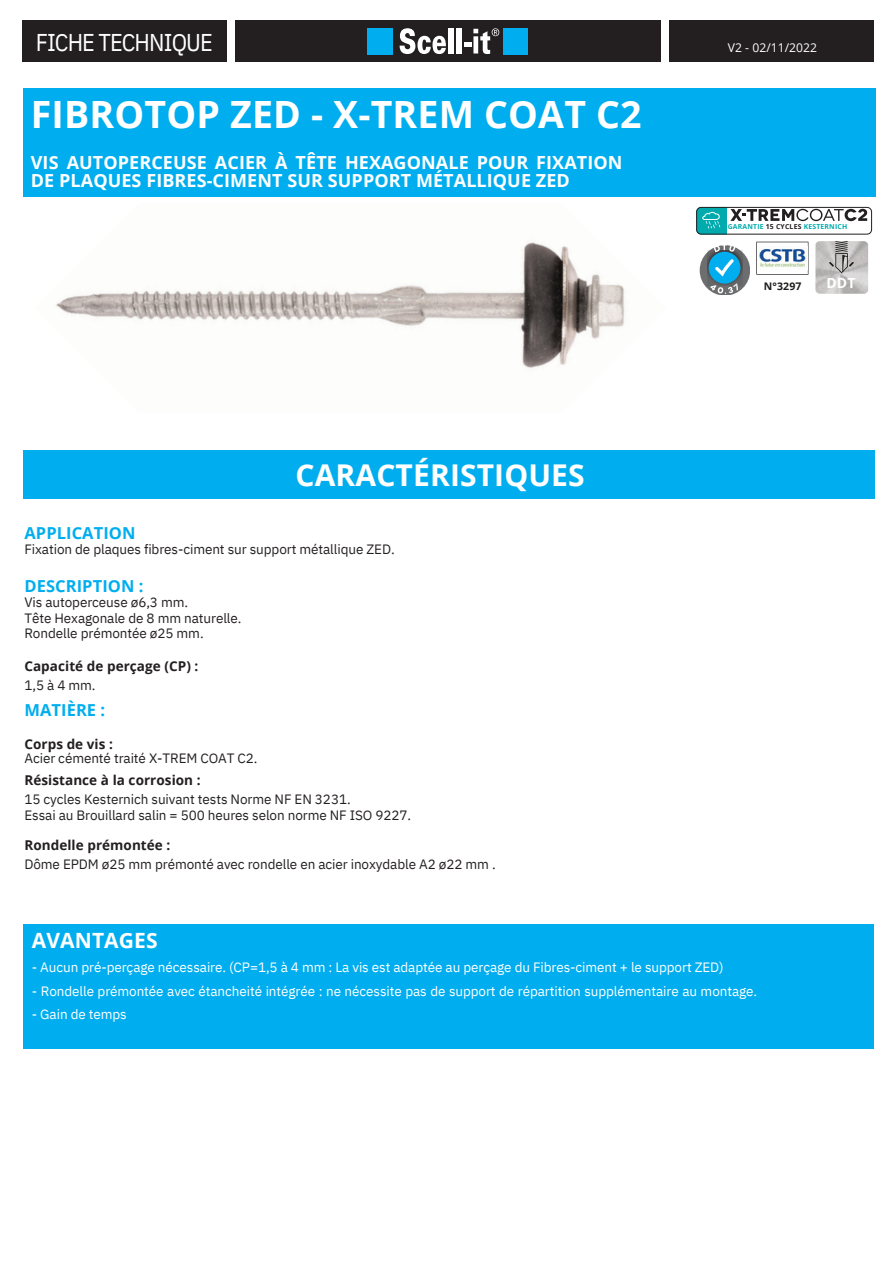
<style>
.page{position:relative;width:894px;height:1264px;background:#fff}
.page>*{position:absolute;margin:0;border:0;box-sizing:border-box;transform-origin:0 0}
.t1{font:700 37.5px "Open Sans";letter-spacing:.005em;color:#fff}
.t2{font:700 30px "Open Sans";letter-spacing:.005em;color:#fff}
.t3{font:24.3px "IBM Plex Sans Cond";letter-spacing:-.035em;color:#fff}
.t4{font:700 21px "Open Sans";letter-spacing:.005em;color:#fff}
.t5{font:700 18px/18px "Open Sans";letter-spacing:.005em;color:#fff}
.t6{font:700 16.5px "Open Sans";letter-spacing:.005em;color:#00aeef}
.t7{font:700 13.95px "Open Sans";color:#fff}
.t8{font:13.5px/15.8px "IBM Plex Sans";letter-spacing:-.005em;color:#231f20}
.t9{font:13.5px "IBM Plex Sans";letter-spacing:-.005em;color:#fff}
.t10{font:700 13.5px "Open Sans";letter-spacing:.005em;color:#231f20}
.t11{font:12.15px "Open Sans";letter-spacing:.005em;color:#fff}
.t12{font:700 10.5px "Open Sans";color:#1c1d1b}
.t13{font:700 6.75px "Open Sans";letter-spacing:.03em;color:#00aaad}
.s1{color:#231f20}
</style>
<div class="page">
<div style="left:668px;top:21px;width:204px;height:41px;background:#231f20"></div>
<div style="left:235px;top:21px;width:425px;height:41px;background:#231f20"></div>
<div style="left:367px;top:28px;width:25px;height:26px;background:#00aeef"></div>
<div style="left:503px;top:28px;width:24px;height:26px;background:#00aeef"></div>
<svg style="left:399px;top:28px;width:47px;height:26px"></svg>
<div style="left:448px;top:29px;width:5px;height:24px;background:#fff"></div>
<hr style="left:457px;top:29px;width:4px;height:24px;background:#fff">
<svg style="left:464px;top:28px;width:35px;height:26px"></svg>
<div style="left:22px;top:21px;width:204px;height:41px;background:#231f20"></div>
<img style="left:56px;top:242px;width:569px;height:126px">
<svg style="left:730px;top:209px;width:136px;height:12px"></svg>
<div style="left:23px;top:450px;width:851px;height:48px;background:#00aeef"></div>
<div style="left:23px;top:924px;width:850px;height:124px;background:#00aeef"></div>
<div style="left:696px;top:207px;width:30px;height:27px;background:#00aaad"></div>
<svg style="left:702px;top:212px;width:18px;height:17px"></svg>
<div style="left:696px;top:207px;width:175px;height:27px;border:1px solid #231f20;border-radius:5px"></div>
<div style="left:23px;top:88px;width:852px;height:108px;background:#00aeef"></div>
<svg style="left:699px;top:245px;width:51px;height:50px"></svg>
<svg style="left:710px;top:286px;width:27px;height:8px"></svg>
<img style="left:707px;top:251px;width:35px;height:35px">
<div style="left:708px;top:252px;width:32px;height:32px;background:#00aeef;border-radius:50%"></div>
<svg style="left:715px;top:259px;width:18px;height:17px"></svg>
<svg style="left:713px;top:245px;width:21px;height:7px"></svg>
<svg style="left:756px;top:242px;width:52px;height:33px"></svg>
<img style="left:757px;top:247px;width:50px;height:22px">
<img style="left:815px;top:241px;width:52px;height:53px">
<svg style="left:828px;top:241px;width:25px;height:32px"></svg>
<h3 class="t3" style="left:36px;top:26px;width:179px">FICHE TECHNIQUE</h3>
<h1 class="t1" style="left:31px;top:88px;width:612px">FIBROTOP ZED - X-TREM COAT C2</h1>
<h3 class="t5" style="left:31px;top:153px;width:593px">VIS AUTOPERCEUSE ACIER À TÊTE HEXAGONALE POUR FIXATION<br>DE PLAQUES FIBRES-CIMENT SUR SUPPORT MÉTALLIQUE ZED</h3>
<h2 class="t2" style="left:295px;top:453px;width:290px">CARACTÉRISTIQUES</h2>
<p class="t6" style="left:24px;top:521px;width:113px">APPLICATION</p>
<p class="t6" style="left:24px;top:574px;width:121px">DESCRIPTION :</p>
<p class="t8" style="left:24px;top:541px;width:371px">Fixation de plaques fibres-ciment sur support métallique ZED.</p>
<p class="t8" style="left:24px;top:594px;width:218px">Vis autoperceuse ø6,3 mm.<br>Tête Hexagonale de 8 mm naturelle.<br>Rondelle prémontée ø25 mm.</p>
<p class="t10" style="left:24px;top:656px;width:175px">Capacité de perçage (CP) :</p>
<p class="t8" style="left:24px;top:677px;width:73px">1,5 à 4 mm.</p>
<p class="t6" style="left:24px;top:698px;width:82px">MATIÈRE :</p>
<p class="t10" style="left:24px;top:734px;width:90px">Corps de vis :</p>
<p class="t8" style="left:24px;top:750px;width:234px">Acier cémenté traité X-TREM COAT C2.</p>
<p class="t10" style="left:24px;top:770px;width:178px">Résistance à la corrosion :</p>
<p class="t8" style="left:24px;top:791px;width:388px">15 cycles Kesternich suivant tests Norme NF EN 3231.<br>Essai au Brouillard salin = 500 heures selon norme NF ISO 9227.</p>
<p class="t10" style="left:24px;top:835px;width:147px">Rondelle prémontée :</p>
<p class="t8" style="left:24px;top:856px;width:472px">Dôme EPDM ø25 mm prémonté avec rondelle en acier inoxydable A2 ø22 mm .</p>
<h3 class="t4" style="left:32px;top:925px;width:127px">AVANTAGES</h3>
<p class="t11" style="left:727px;top:39px;width:91px">V2 - 02/11/2022</p>
<p class="t13" style="left:727px;top:222px;width:121px">GARANTIE <span class="s1">15 CYCLES</span> KESTERNICH</p>
<p class="t12" style="left:763px;top:279px;width:39px">N°3297</p>
<p class="t7" style="left:826px;top:273px;width:31px">DDT</p>
<p class="t9" style="left:32px;top:958px;width:693px">- Aucun pré-perçage nécessaire. (CP=1,5 à 4 mm : La vis est adaptée au perçage du Fibres-ciment + le support ZED)</p>
<p class="t9" style="left:32px;top:981px;width:726px">- Rondelle prémontée avec étancheité intégrée : ne nécessite pas de support de répartition supplémentaire au montage.</p>
<p class="t9" style="left:32px;top:1005px;width:96px">- Gain de temps</p>
</div>
